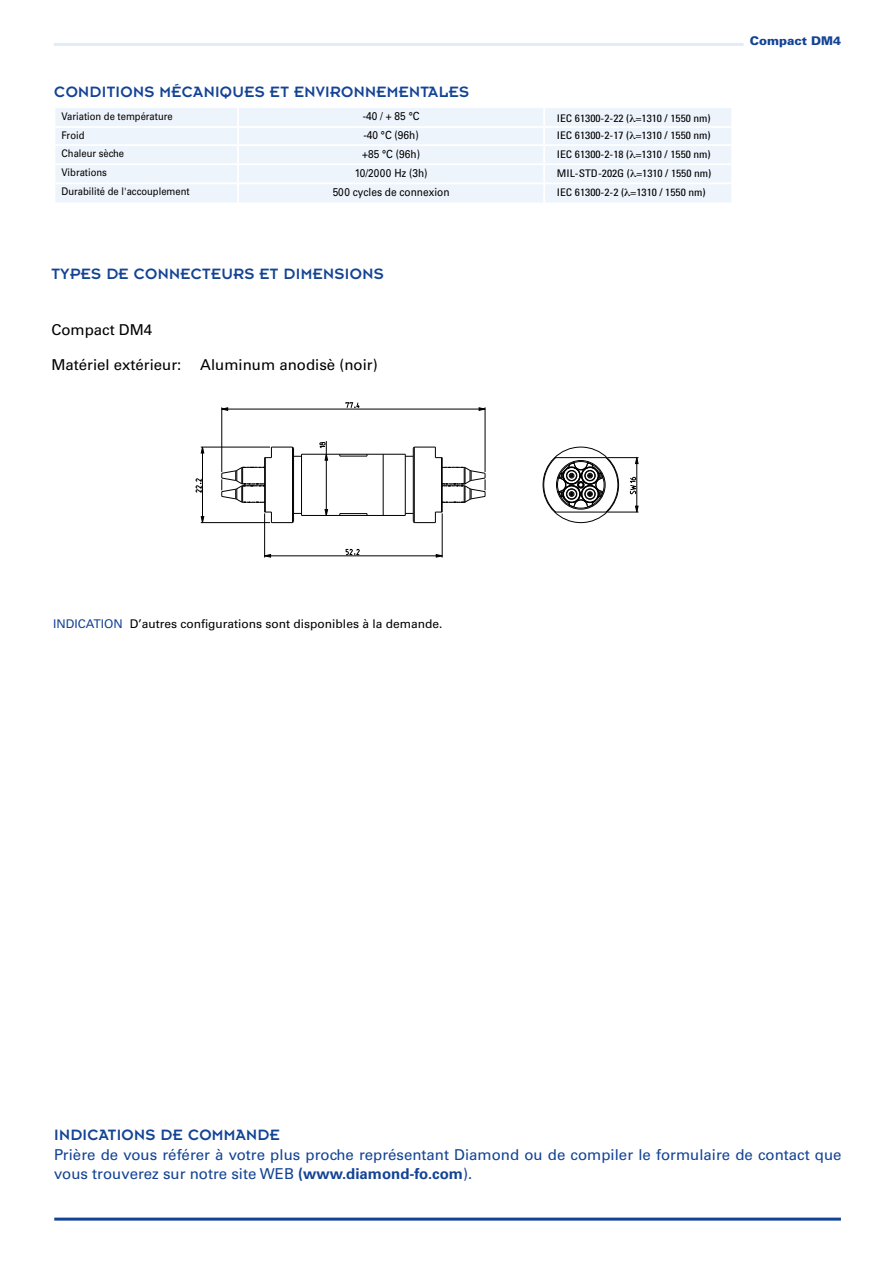
<style>
.page{position:relative;width:893px;height:1263px;background:#fff}
.page>*{position:absolute;margin:0;border:0;box-sizing:border-box;transform-origin:0 0}
.t1{font:16.5px "Insignia";letter-spacing:.02em;color:#134395}
.t2{font:15px/18.8px "Univers LT Pro 55 Roman";color:#134395}
.t3{font:15px "Univers LT Pro 55 Roman";color:#000}
.t4{font:12px "Univers LT Pro 55 Roman";color:#000}
.t5{font:900 12px "Univers LT Pro 75";color:#134395}
.t6{font:11.25px "Univers LT Pro 55 Roman";color:#000;scale:.9 1}
.t7{font:condensed 10.5px "Univers LT Pro";color:#000;scale:1.1 1}
.t8{font:10.5px "Univers LT Pro 55 Roman";color:#000;scale:.9 1}
.s1{color:#134395}
.s2{font-family:"Univers LT Std";font-weight:700}
</style>
<div class="page">
<hr style="left:54px;top:43px;width:690px;height:3px;background:#e2ecf9">
<hr style="left:54px;top:1217px;width:787px;height:3px;background:#134395">
<div style="left:57px;top:109px;width:674px;height:93px;background:#eef4fc"></div>
<hr style="left:55px;top:126px;width:183px;height:2px;background:#fff">
<hr style="left:238px;top:126px;width:306px;height:2px;background:#fff">
<hr style="left:544px;top:126px;width:187px;height:2px;background:#fff">
<hr style="left:55px;top:144px;width:183px;height:2px;background:#fff">
<hr style="left:238px;top:144px;width:306px;height:2px;background:#fff">
<hr style="left:544px;top:144px;width:187px;height:2px;background:#fff">
<hr style="left:55px;top:163px;width:183px;height:2px;background:#fff">
<hr style="left:238px;top:163px;width:306px;height:2px;background:#fff">
<hr style="left:544px;top:163px;width:187px;height:2px;background:#fff">
<hr style="left:55px;top:182px;width:183px;height:2px;background:#fff">
<hr style="left:238px;top:182px;width:306px;height:2px;background:#fff">
<svg style="left:237px;top:109px;width:2px;height:93px"></svg>
<hr style="left:544px;top:182px;width:187px;height:2px;background:#fff">
<svg style="left:543px;top:109px;width:2px;height:93px"></svg>
<div style="left:54px;top:106px;width:800px;height:114px;border:2px solid #fff"></div>
<svg style="left:346px;top:549px;width:13px;height:6px"></svg>
<svg style="left:264px;top:554px;width:7px;height:4px"></svg>
<svg style="left:435px;top:554px;width:8px;height:4px"></svg>
<svg style="left:196px;top:479px;width:5px;height:14px"></svg>
<svg style="left:200px;top:446px;width:5px;height:8px"></svg>
<svg style="left:200px;top:516px;width:5px;height:7px"></svg>
<svg style="left:319px;top:442px;width:9px;height:19px"></svg>
<svg style="left:324px;top:509px;width:4px;height:6px"></svg>
<svg style="left:346px;top:402px;width:14px;height:6px"></svg>
<svg style="left:221px;top:407px;width:7px;height:4px"></svg>
<svg style="left:478px;top:407px;width:7px;height:4px"></svg>
<svg style="left:630px;top:477px;width:7px;height:17px"></svg>
<svg style="left:635px;top:457px;width:4px;height:7px"></svg>
<svg style="left:635px;top:505px;width:4px;height:8px"></svg>
<hr style="left:264px;top:458px;width:1px;height:54px;background:#000">
<hr style="left:265px;top:458px;width:1px;height:54px;background:#000">
<hr style="left:292px;top:447px;width:1px;height:76px;background:#000">
<hr style="left:293px;top:448px;width:1px;height:74px;background:#000">
<hr style="left:301px;top:454px;width:1px;height:61px;background:#000">
<hr style="left:302px;top:515px;width:103px;height:1px;background:#000">
<svg style="left:265px;top:512px;width:37px;height:12px"></svg>
<svg style="left:339px;top:513px;width:29px;height:2px"></svg>
<hr style="left:383px;top:454px;width:1px;height:61px;background:#000">
<svg style="left:339px;top:455px;width:29px;height:2px"></svg>
<hr style="left:302px;top:454px;width:103px;height:1px;background:#000">
<svg style="left:265px;top:446px;width:37px;height:12px"></svg>
<hr style="left:405px;top:454px;width:1px;height:61px;background:#000">
<hr style="left:413px;top:448px;width:1px;height:74px;background:#000">
<hr style="left:414px;top:447px;width:1px;height:76px;background:#000">
<svg style="left:405px;top:512px;width:37px;height:12px"></svg>
<svg style="left:405px;top:446px;width:37px;height:12px"></svg>
<hr style="left:441px;top:458px;width:1px;height:54px;background:#000">
<hr style="left:442px;top:458px;width:1px;height:54px;background:#000">
<hr style="left:607px;top:512px;width:31px;height:1px;background:#000">
<hr style="left:607px;top:457px;width:31px;height:1px;background:#000">
<hr style="left:637px;top:458px;width:1px;height:54px;background:#000">
<hr style="left:202px;top:447px;width:1px;height:76px;background:#000">
<svg style="left:221px;top:466px;width:44px;height:37px"></svg>
<hr style="left:222px;top:407px;width:1px;height:65px;background:#000">
<hr style="left:264px;top:513px;width:1px;height:44px;background:#000">
<hr style="left:265px;top:556px;width:177px;height:1px;background:#000">
<hr style="left:201px;top:522px;width:69px;height:1px;background:#000">
<hr style="left:326px;top:441px;width:1px;height:74px;background:#000">
<hr style="left:201px;top:447px;width:69px;height:1px;background:#000">
<hr style="left:222px;top:409px;width:263px;height:1px;background:#000">
<hr style="left:442px;top:513px;width:1px;height:44px;background:#000">
<svg style="left:442px;top:466px;width:44px;height:37px"></svg>
<hr style="left:485px;top:407px;width:1px;height:65px;background:#000">
<svg style="left:543px;top:457px;width:75px;height:56px"></svg>
<p class="t1" style="left:54px;top:84px;width:416px">CONDITIONS MÉCANIQUES ET ENVIRONNEMENTALES</p>
<p class="t8" style="left:62px;top:109px;width:125px">Variation de température</p>
<p class="t6" style="left:363px;top:109px;width:64px">-40 / + 85 °C</p>
<p class="t7" style="left:557px;top:111px;width:141px">IEC 61300-2-22 (●=1310 / 1550 nm)</p>
<p class="t8" style="left:62px;top:128px;width:27px">Froid</p>
<p class="t6" style="left:363px;top:128px;width:63px">-40 °C (96h)</p>
<p class="t7" style="left:557px;top:129px;width:141px">IEC 61300-2-17 (●=1310 / 1550 nm)</p>
<p class="t8" style="left:62px;top:146px;width:71px">Chaleur sèche</p>
<p class="t6" style="left:362px;top:146px;width:66px">+85 °C (96h)</p>
<p class="t7" style="left:557px;top:147px;width:141px">IEC 61300-2-18 (●=1310 / 1550 nm)</p>
<p class="t8" style="left:62px;top:165px;width:52px">Vibrations</p>
<p class="t6" style="left:355px;top:165px;width:82px">10/2000 Hz (3h)</p>
<p class="t7" style="left:557px;top:167px;width:142px">MIL-STD-202G (●=1310 / 1550 nm)</p>
<p class="t8" style="left:62px;top:184px;width:144px">Durabilité de l'accouplement</p>
<p class="t6" style="left:333px;top:184px;width:131px">500 cycles de connexion</p>
<p class="t7" style="left:557px;top:186px;width:137px">IEC 61300-2-2 (●=1310 / 1550 nm)</p>
<p class="t1" style="left:51px;top:266px;width:334px">TYPES DE CONNECTEURS ET DIMENSIONS</p>
<p class="t3" style="left:51px;top:319px;width:102px">Compact DM4</p>
<p class="t3" style="left:51px;top:355px;width:132px">Matériel extérieur:</p>
<p class="t3" style="left:200px;top:355px;width:179px">Aluminum anodisè (noir)</p>
<p class="t5" style="left:750px;top:32px;width:93px">Compact DM4</p>
<p class="t4" style="left:53px;top:615px;width:391px"><span class="s1">INDICATION</span> D’autres configurations sont disponibles à la demande.</p>
<p class="t1" style="left:54px;top:1126px;width:227px">INDICATIONS DE COMMANDE</p>
<p class="t2" style="left:54px;top:1145px;width:789px">Prière de vous référer à votre plus proche représentant Diamond ou de compiler le formulaire de contact que vous trouverez sur notre site WEB <span class="s2">(www.diamond-fo.com</span>).</p>
</div>
